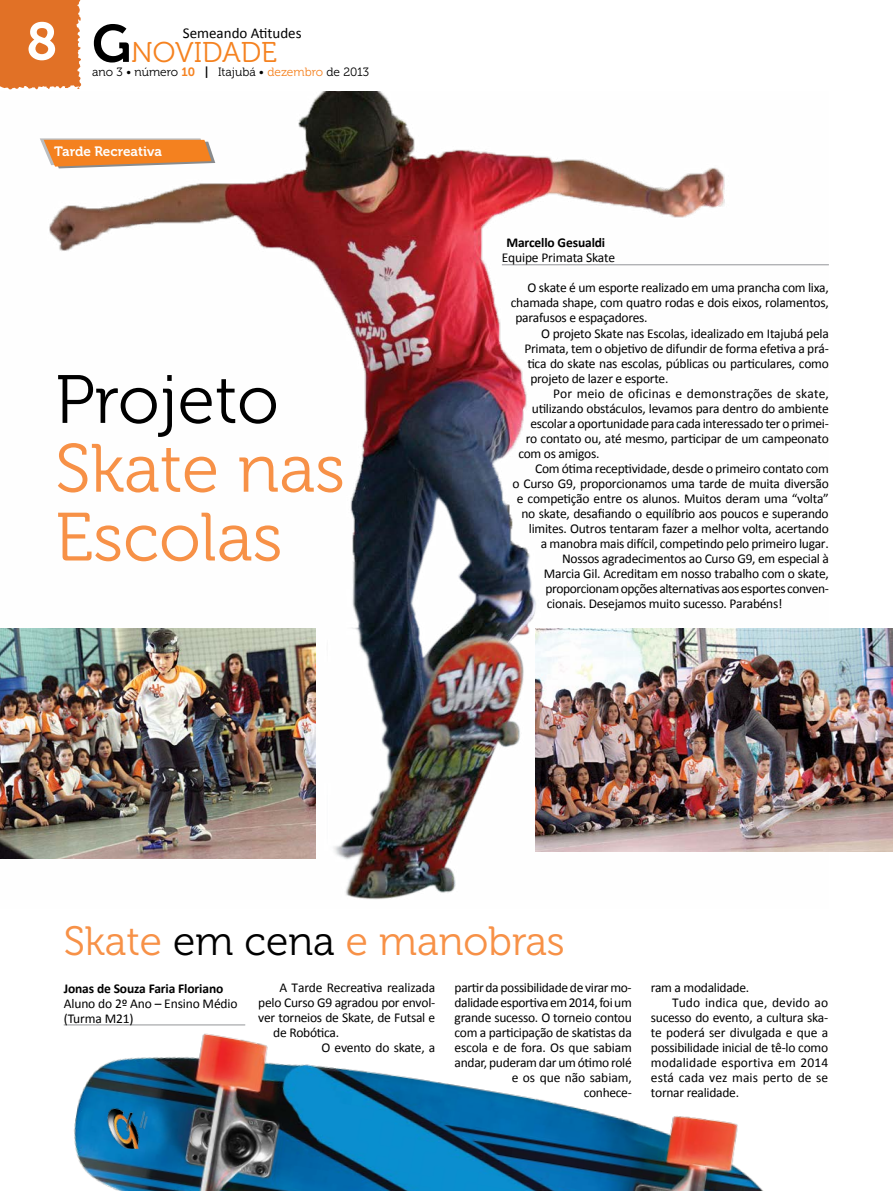
<style>
.page{position:relative;width:893px;height:1191px;background:#fff}
.page>*{position:absolute;margin:0;border:0;box-sizing:border-box;transform-origin:0 0}
.t1{font:68.1px/68.8px "Museo 300";color:#f79147}
.t2{font:68.1px "Museo 300";color:#000}
.t3{font:40.8px "Museo 300";color:#f79147}
.t4{font:28.5px "Museo 300";color:#f58220}
.t5{font:15px "Calibri";color:#000}
.t6{font:13.5px/15px "Calibri";letter-spacing:-.02em;color:#000}
.t7{font:13.5px "Calibri";letter-spacing:.005em;color:#000}
.t8{font:700 13.5px "Calibri";letter-spacing:-.01em;color:#000}
.t9{font:13.5px "Museo 700";color:#fff}
.t10{font:12px "Museo 300";color:#000}
.s1{font-family:"Museo 700";font-size:52.5px;color:#fff}
.s2{font-family:"Museo 700";font-size:52.5px;color:#000}
.s3{font-family:"Museo 700";color:#f58220}
.s4{font-family:"Museo 700"}
.s5{color:#f58220}
.s6{color:#000}
</style>
<div class="page">
<div style="left:0;top:0;width:81px;height:89px;background:#e17126"></div>
<img style="left:829px;top:628px;width:63px;height:223px">
<img style="left:63px;top:1024px;width:700px;height:167px">
<img style="left:101px;top:1103px;width:48px;height:45px">
<img style="left:0;top:91px;width:829px;height:809px">
<hr style="left:502px;top:264px;width:327px;height:1px;background:#939598">
<img style="left:0;top:628px;width:315px;height:230px">
<h3 class="t4" style="left:27px;top:37px;width:252px"><span class="s1">8</span> <span class="s2">G</span>NOVIDADE</h3>
<p class="t10" style="left:92px;top:66px;width:278px">ano 3 • número <span class="s3">10</span> <span class="s4">|</span> Itajubá • <span class="s5">dezembro</span> de 2013</p>
<p class="t5" style="left:183px;top:24px;width:120px">Semeando Atitudes</p>
<p class="t9" style="left:54px;top:144px;width:109px">Tarde Recreativa</p>
<h1 class="t2" style="left:55px;top:363px;width:225px">Projeto</h1>
<h1 class="t1" style="left:55px;top:435px;width:291px">Skate nas<br>Escolas</h1>
<p class="t8" style="left:506px;top:234px;width:100px">Marcello Gesualdi</p>
<p class="t6" style="left:502px;top:250px;width:115px">Equipe Primata Skate</p>
<p class="t6" style="left:528px;top:280px;width:303px">O skate é um esporte realizado em uma prancha com lixa,</p>
<p class="t6" style="left:511px;top:295px;width:319px">chamada shape, com quatro rodas e dois eixos, rolamentos,</p>
<p class="t6" style="left:515px;top:310px;width:134px">parafusos e espaçadores.</p>
<p class="t6" style="left:541px;top:325px;width:289px">O projeto Skate nas Escolas, idealizado em Itajubá pela</p>
<p class="t6" style="left:524px;top:340px;width:306px">Primata, tem o objetivo de difundir de forma efetiva a prá-</p>
<p class="t6" style="left:527px;top:355px;width:303px">tica do skate nas escolas, públicas ou particulares, como</p>
<p class="t6" style="left:530px;top:370px;width:140px">projeto de lazer e esporte.</p>
<p class="t7" style="left:553px;top:384px;width:277px">Por meio de oficinas e demonstrações de skate,</p>
<p class="t6" style="left:532px;top:400px;width:298px">utilizando obstáculos, levamos para dentro do ambiente</p>
<p class="t6" style="left:530px;top:415px;width:300px">escolar a oportunidade para cada interessado ter o primei-</p>
<p class="t6" style="left:526px;top:430px;width:304px">ro contato ou, até mesmo, participar de um campeonato</p>
<p class="t6" style="left:518px;top:445px;width:83px">com os amigos.</p>
<p class="t6" style="left:535px;top:460px;width:295px">Com ótima receptividade, desde o primeiro contato com</p>
<p class="t6" style="left:512px;top:475px;width:318px">o Curso G9, proporcionamos uma tarde de muita diversão</p>
<p class="t6" style="left:517px;top:490px;width:313px">e competição entre os alunos. Muitos deram uma “volta”</p>
<p class="t6" style="left:521px;top:505px;width:309px">no skate, desafiando o equilíbrio aos poucos e superando</p>
<p class="t6" style="left:529px;top:520px;width:301px">limites. Outros tentaram fazer a melhor volta, acertando</p>
<p class="t6" style="left:541px;top:535px;width:289px">a manobra mais difícil, competindo pelo primeiro lugar.</p>
<p class="t6" style="left:562px;top:550px;width:268px">Nossos agradecimentos ao Curso G9, em especial à</p>
<p class="t6" style="left:544px;top:565px;width:286px">Marcia Gil. Acreditam em nosso trabalho com o skate,</p>
<p class="t6" style="left:545px;top:580px;width:285px">proporcionam opções alternativas aos esportes conven-</p>
<p class="t6" style="left:547px;top:595px;width:237px">cionais. Desejamos muito sucesso. Parabéns!</p>
<h2 class="t3" style="left:64px;top:919px;width:503px">Skate <span class="s6">em cena</span> e manobras</h2>
<p class="t8" style="left:64px;top:979px;width:161px">Jonas de Souza Faria Floriano</p>
<p class="t6" style="left:64px;top:995px;width:175px">Aluno do 2º Ano – Ensino Médio (Turma M21)</p>
<p class="t6" style="left:280px;top:979px;width:157px">A Tarde Recreativa realizada</p>
<p class="t6" style="left:258px;top:994px;width:178px">pelo Curso G9 agradou por envol-</p>
<p class="t6" style="left:258px;top:1009px;width:178px">ver torneios de Skate, de Futsal e</p>
<p class="t6" style="left:273px;top:1024px;width:67px">de Robótica.</p>
<p class="t6" style="left:322px;top:1039px;width:115px">O evento do skate, a</p>
<p class="t6" style="left:455px;top:979px;width:179px;text-align:right">partir da possibilidade de virar mo&shy;dalidade esportiva em 2014, foi um grande sucesso. O torneio contou com a participação de skatistas da escola e de fora. Os que sabiam andar, puderam dar um ótimo rolé e os que não sabiam,<br>conhece-</p>
<p class="t6" style="left:651px;top:979px;width:100px">ram a modalidade.</p>
<p class="t7" style="left:672px;top:993px;width:158px">Tudo indica que, devido ao</p>
<p class="t6" style="left:651px;top:1009px;width:179px">sucesso do evento, a cultura ska-</p>
<p class="t6" style="left:651px;top:1024px;width:179px">te poderá ser divulgada e que a</p>
<p class="t6" style="left:651px;top:1039px;width:179px">possibilidade inicial de tê-lo como</p>
<p class="t7" style="left:651px;top:1053px;width:179px">modalidade esportiva em 2014</p>
<p class="t7" style="left:651px;top:1068px;width:179px">está cada vez mais perto de se</p>
<p class="t6" style="left:651px;top:1084px;width:90px">tornar realidade.</p>
</div>
